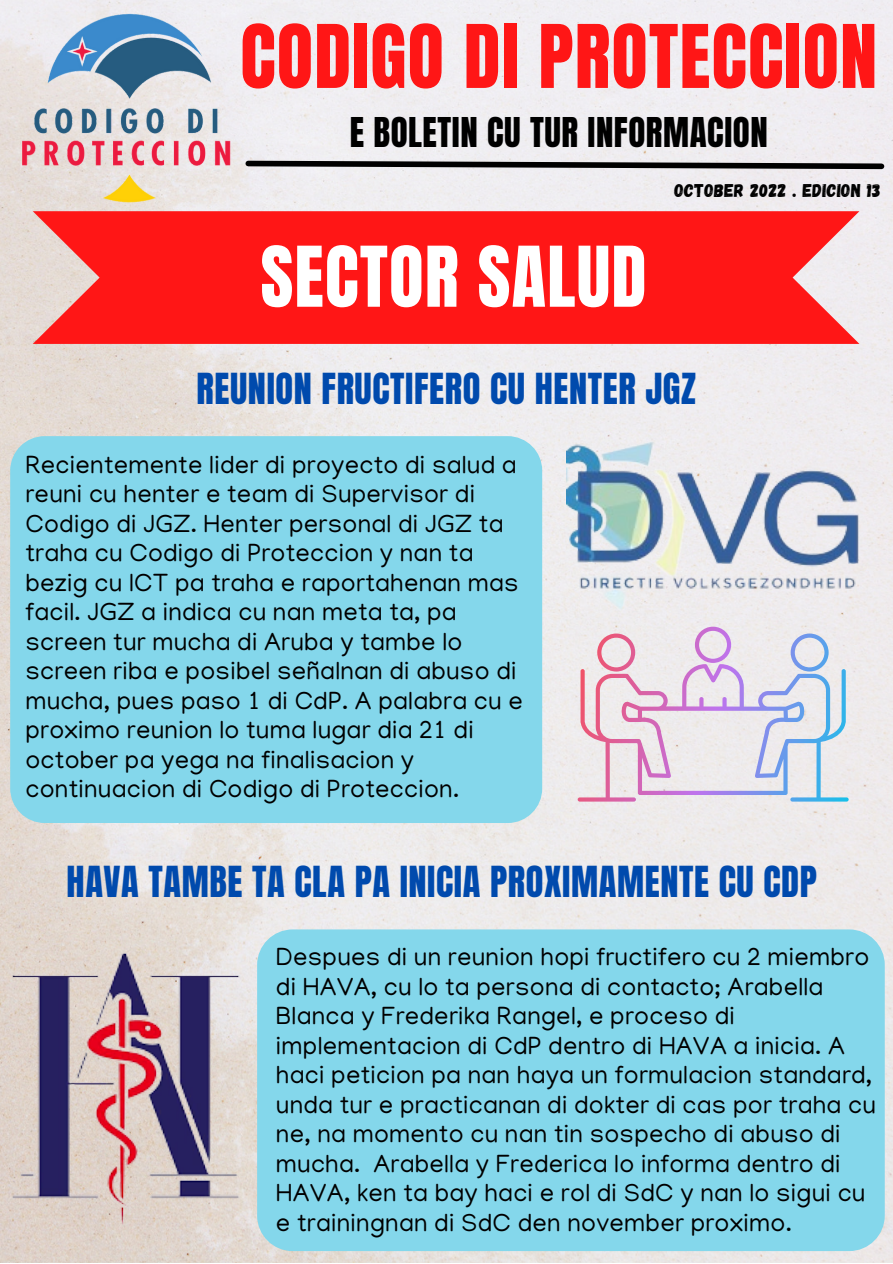
<style>
.page{position:relative;width:893px;height:1264px;background:#fff}
.page>*{position:absolute;margin:0;border:0;box-sizing:border-box;transform-origin:0 0}
.t1{font:74.55px "Anton";letter-spacing:.015em;color:#ff1616}
.t2{font:71.1px "Anton";letter-spacing:.015em;color:#fff}
.t3{font:36.3px "Anton";letter-spacing:.015em;color:#004aad}
.t4{font:34.95px "Anton";letter-spacing:.015em;color:#000}
.t5{font:25.5px/29.4px "Manjari";letter-spacing:.01em;color:#000}
.t6{font:18.45px "Gagalin";letter-spacing:.015em;color:#000}
</style>
<div class="page">
<img style="left:0;top:0;width:892px;height:1262px">
<div style="left:10px;top:436px;width:532px;height:387px;background:#84d7eb;border-radius:34px"></div>
<img style="left:12px;top:4px;width:227px;height:207px">
<svg style="left:242px;top:158px;width:645px;height:14px;background:#8f8e90"></svg>
<svg style="left:33px;top:211px;width:826px;height:133px;background:#fd2626"></svg>
<img style="left:567px;top:420px;width:292px;height:202px">
<svg style="left:577px;top:626px;width:271px;height:175px;background:#e1d8e5"></svg>
<div style="left:257px;top:929px;width:627px;height:321px;background:#84d7eb;border-radius:35px"></div>
<img style="left:0;top:930px;width:311px;height:332px">
<h1 class="t1" style="left:240px;top:3px;width:638px">CODIGO DI PROTECCION</h1>
<h3 class="t4" style="left:349px;top:107px;width:419px">E BOLETIN CU TUR INFORMACION</h3>
<p class="t6" style="left:674px;top:178px;width:208px">OCTOBER 2022 . EDICION 13</p>
<h2 class="t2" style="left:260px;top:226px;width:387px">SECTOR SALUD</h2>
<h3 class="t3" style="left:197px;top:363px;width:501px">REUNION FRUCTIFERO CU HENTER JGZ</h3>
<p class="t5" style="left:25px;top:453px;width:499px">Recientemente lider di proyecto di salud a reuni cu henter e team di Supervisor di Codigo di JGZ. Henter personal di JGZ ta traha cu Codigo di Proteccion y nan ta bezig cu ICT pa traha e raportahenan mas facil. JGZ a indica cu nan meta ta, pa screen tur mucha di Aruba y tambe lo screen riba e posibel señalnan di abuso di mucha, pues paso 1 di CdP. A palabra cu e proximo reunion lo tuma lugar dia 21 di october pa yega na finalisacion y continuacion di Codigo di Proteccion.</p>
<h3 class="t3" style="left:67px;top:855px;width:751px">HAVA TAMBE TA CLA PA INICIA PROXIMAMENTE CU CDP</h3>
<p class="t5" style="left:276px;top:946px;width:601px">Despues di un reunion hopi fructifero cu 2 miembro di HAVA, cu lo ta persona di contacto; Arabella Blanca y Frederika Rangel, e proceso di implementacion di CdP dentro di HAVA a inicia. A haci peticion pa nan haya un formulacion standard, unda tur e practicanan di dokter di cas por traha cu ne, na momento cu nan tin sospecho di abuso di mucha. Arabella y Frederica lo informa dentro di HAVA, ken ta bay haci e rol di SdC y nan lo sigui cu e trainingnan di SdC den november proximo.</p>
</div>
